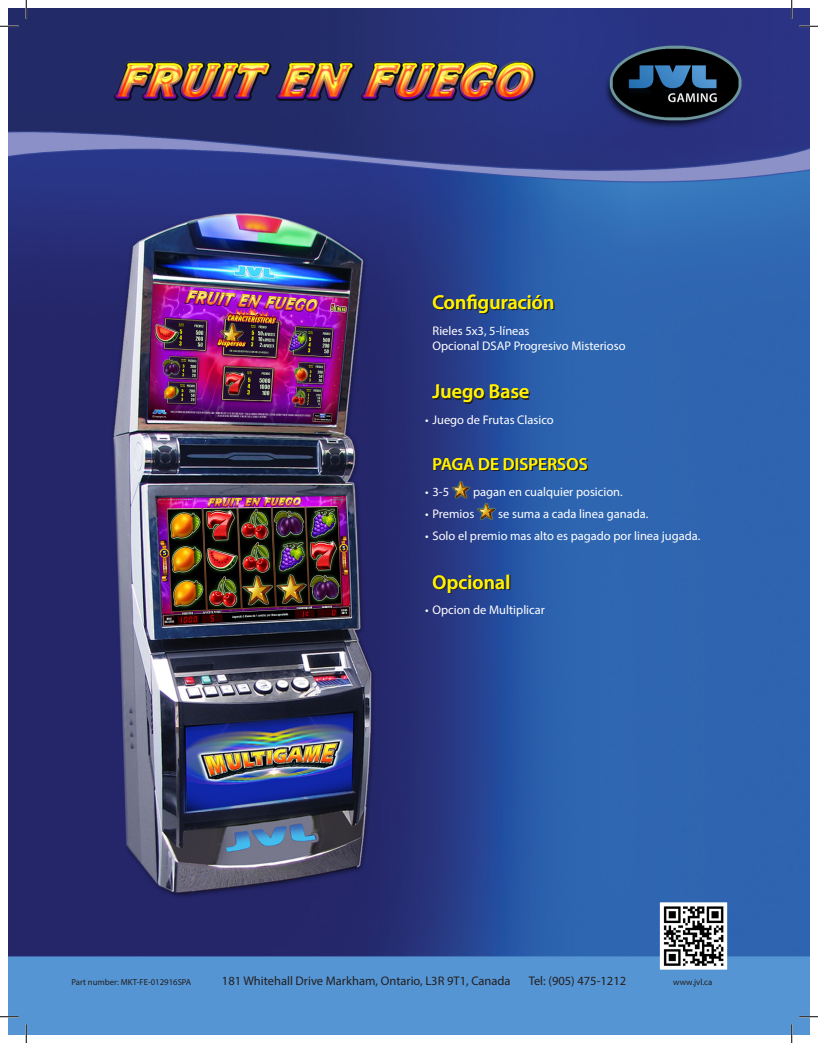
<style>
.page{position:relative;width:818px;height:1043px;background:#fff}
.page>*{position:absolute;margin:0;border:0;box-sizing:border-box;transform-origin:0 0}
.t1{font:600 20px "Myriad Pro";color:#fff101}
.t2{font:600 17.5px "Myriad Pro";color:#fff101}
.t3{font:12.5px "Myriad Pro";color:#fff}
.t4{font:12.5px "Myriad Pro";color:#231f20}
.t5{font:8.75px "Myriad Pro";color:#231f20}
</style>
<div class="page">
<img style="left:9px;top:9px;width:800px;height:1025px">
<svg style="left:434px;top:295px;width:120px;height:19px;background:#253f77"></svg>
<svg style="left:433px;top:385px;width:96px;height:18px;background:#253970"></svg>
<svg style="left:434px;top:575px;width:76px;height:18px"></svg>
<svg style="left:434px;top:459px;width:154px;height:12px;background:#253a67"></svg>
<img style="left:444px;top:473px;width:34px;height:33px">
<img style="left:469px;top:495px;width:34px;height:33px">
<svg style="left:0;top:25px;width:19px;height:2px"></svg>
<svg style="left:799px;top:25px;width:19px;height:2px"></svg>
<svg style="left:0;top:1015px;width:19px;height:2px"></svg>
<svg style="left:799px;top:1015px;width:19px;height:2px"></svg>
<svg style="left:25px;top:0;width:2px;height:19px"></svg>
<svg style="left:25px;top:1024px;width:2px;height:18px"></svg>
<svg style="left:790px;top:0;width:2px;height:19px"></svg>
<svg style="left:790px;top:1024px;width:2px;height:18px"></svg>
<p class="t1" style="left:432px;top:289px;width:124px">Configuración</p>
<p class="t3" style="left:432px;top:322px;width:98px">Rieles 5x3, 5-líneas</p>
<p class="t3" style="left:432px;top:337px;width:194px">Opcional DSAP Progresivo Misterioso</p>
<p class="t1" style="left:432px;top:379px;width:98px">Juego Base</p>
<p class="t3" style="left:425px;top:412px;width:130px">• Juego de Frutas Clasico</p>
<p class="t2" style="left:432px;top:453px;width:157px">PAGA DE DISPERSOS</p>
<p class="t3" style="left:425px;top:483px;width:26px">• 3-5</p>
<p class="t3" style="left:473px;top:483px;width:151px">pagan en cualquier posicion.</p>
<p class="t3" style="left:425px;top:505px;width:51px">• Premios</p>
<p class="t3" style="left:498px;top:505px;width:152px">se suma a cada linea ganada.</p>
<p class="t3" style="left:425px;top:528px;width:277px">• Solo el premio mas alto es pagado por linea jugada.</p>
<p class="t1" style="left:432px;top:569px;width:79px">Opcional</p>
<p class="t3" style="left:425px;top:602px;width:121px">• Opcion de Multiplicar</p>
<p class="t5" style="left:71px;top:976px;width:121px">Part number: MKT-FE-012916SPA</p>
<p class="t4" style="left:222px;top:973px;width:290px">181 Whitehall Drive Markham, Ontario, L3R 9T1, Canada</p>
<p class="t4" style="left:528px;top:973px;width:99px">Tel: (905) 475-1212</p>
<p class="t5" style="left:673px;top:976px;width:41px">www.jvl.ca</p>
</div>
